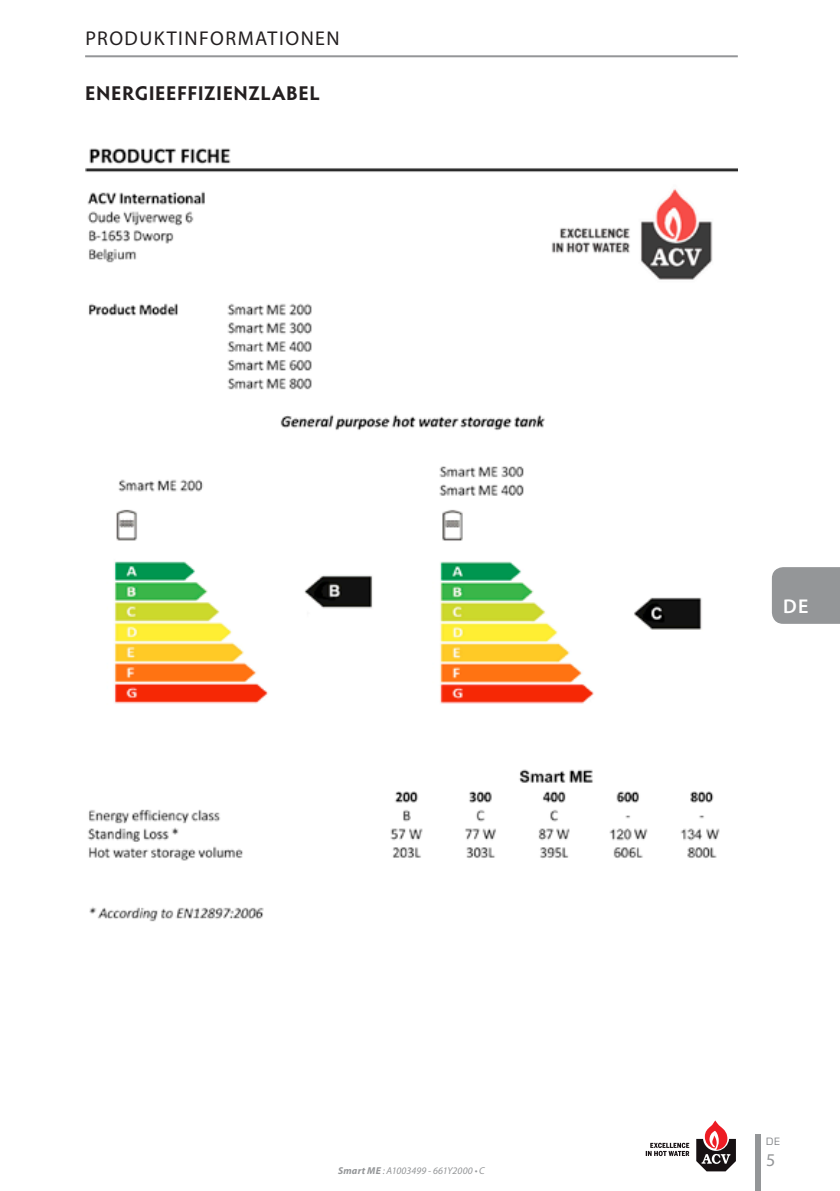
<style>
.page{position:relative;width:840px;height:1191px;background:#fff}
.page>*{position:absolute;margin:0;border:0;box-sizing:border-box;transform-origin:0 0}
.t1{font:700 20px "Hypatia Sans Pro";letter-spacing:.025em;color:#231f20}
.t2{font:20px "Myriad Pro";letter-spacing:.075em;color:#231f20}
.t3{font:600 20px "Myriad Pro";color:#fff}
.t4{font:18px "Myriad Pro";color:#949698}
.t5{font:italic 10px "Myriad Pro";letter-spacing:.005em;color:#949698}
.t6{font:9.8px "Eurostile LT Std";color:#808285}
.s1{font-weight:700}
</style>
<div class="page">
<div style="left:771px;top:567px;width:68px;height:57px;background:#949698"></div>
<hr style="left:85px;top:55px;width:652px;height:2px;background:#949698">
<img style="left:85px;top:148px;width:652px;height:774px">
<svg style="left:645px;top:1120px;width:91px;height:52px"></svg>
<div style="left:754px;top:1134px;width:6px;height:57px;background:#949698"></div>
<h1 class="t2" style="left:85px;top:26px;width:255px">PRODUKTINFORMATIONEN</h1>
<h1 class="t1" style="left:85px;top:79px;width:236px">ENERGIEEFFIZIENZLABEL</h1>
<p class="t5" style="left:338px;top:1164px;width:148px"><span class="s1">Smart ME</span> : A1003499 - 661Y2000 • C</p>
<h1 class="t3" style="left:782px;top:593px;width:27px">DE</h1>
<p class="t6" style="left:765px;top:1135px;width:15px">de</p>
<h2 class="t4" style="left:765px;top:1149px;width:11px">5</h2>
</div>
